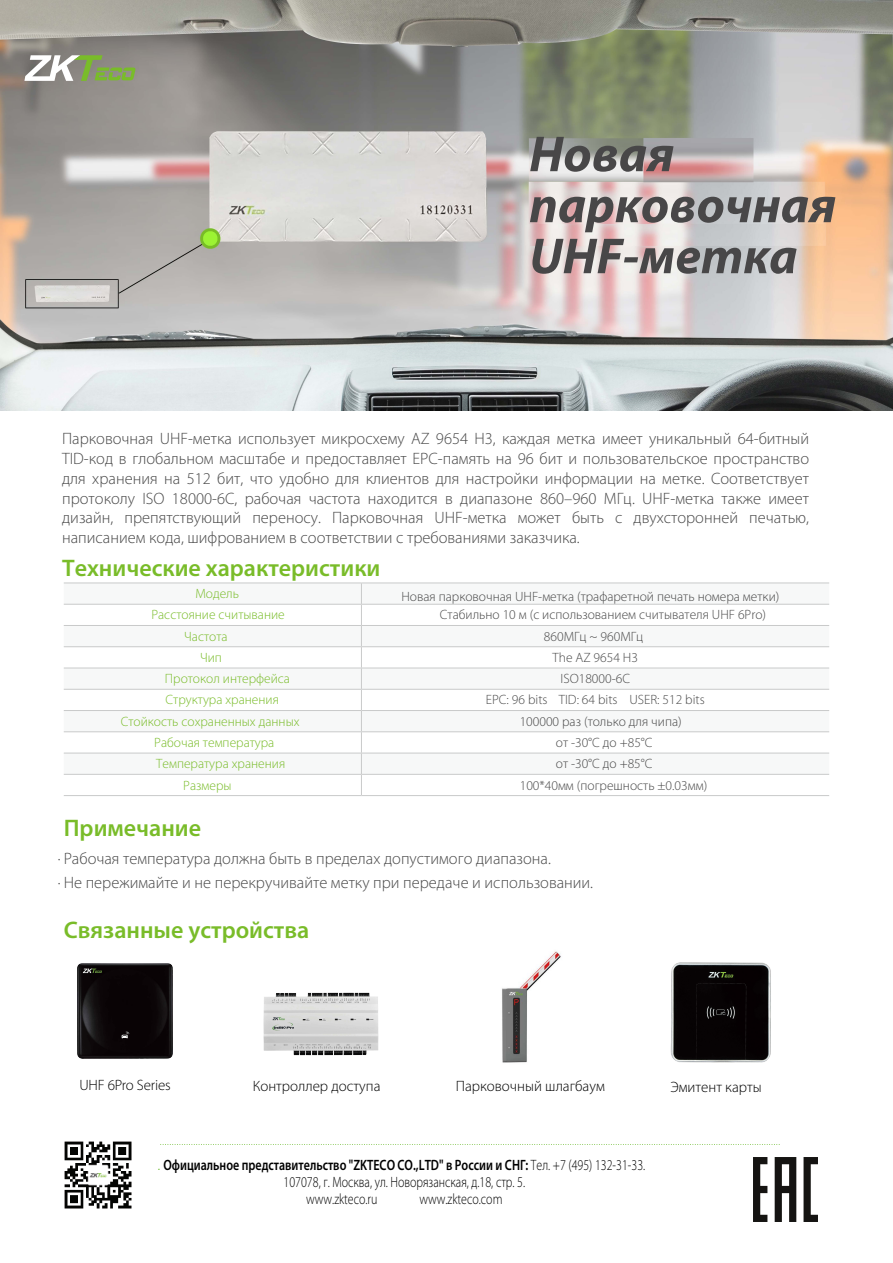
<style>
.page{position:relative;width:893px;height:1263px;background:#fff}
.page>*{position:absolute;margin:0;border:0;box-sizing:border-box;transform-origin:0 0}
.t1{font:italic 700 51px/51px "Myriad Pro";color:#484748}
.t2{font:600 24px "Myriad Pro";color:#79bc29}
.t3{font:300 16.5px/19.8px "Myriad Pro";color:#484848}
.t4{font:600 15px "Myriad Pro";color:#000;scale:.8 1}
.t5{font:300 15px "Myriad Pro";color:#000;scale:.8 1}
.t6{font:300 15px "Myriad Pro";color:#000}
.t7{font:300 13.5px "Myriad Pro";color:#484848}
.t8{font:300 13.5px "Myriad Pro";color:#79bc29}
.s1{font-weight:300}
</style>
<div class="page">
<img style="left:0;top:0;width:893px;height:410px">
<svg style="left:24px;top:55px;width:111px;height:26px"></svg>
<svg style="left:64px;top:583px;width:765px;height:212px"></svg>
<hr style="left:64px;top:795px;width:297px;height:1px;background:#c9caca">
<hr style="left:361px;top:795px;width:468px;height:1px;background:#c9caca">
<img style="left:78px;top:964px;width:94px;height:95px">
<img style="left:263px;top:992px;width:116px;height:64px">
<img style="left:670px;top:962px;width:101px;height:101px">
<img style="left:502px;top:951px;width:59px;height:112px">
<img style="left:64px;top:1141px;width:68px;height:68px">
<svg style="left:161px;top:1144px;width:619px;height:1px"></svg>
<img style="left:753px;top:1157px;width:64px;height:64px">
<h1 class="t1" style="left:529px;top:127px;width:308px">Новая парковочная<br>UHF-метка</h1>
<p class="t3" style="left:62px;top:429px;width:748px;text-align:justify">Парковочная UHF-метка использует микросхему AZ 9654 H3, каждая метка имеет уникальный 64-битный TID-код в глобальном масштабе и предоставляет EPC-память на 96 бит и пользовательское пространство для хранения на 512 бит, что удобно для клиентов для настройки информации на метке. Соответствует протоколу ISO 18000-6C, рабочая частота находится в диапазоне 860–960 МГц. UHF-метка также имеет дизайн, препятствующий переносу. Парковочная UHF-метка может быть с двухсторонней печатью, написанием кода, шифрованием в соответствии с требованиями заказчика.</p>
<h2 class="t2" style="left:62px;top:553px;width:320px">Технические характеристики</h2>
<p class="t8" style="left:195px;top:585px;width:45px">Модель</p>
<p class="t7" style="left:401px;top:588px;width:379px">Новая парковочная UHF-метка (трафаретной печать номера метки)</p>
<p class="t8" style="left:151px;top:607px;width:135px">Расстояние считывание</p>
<p class="t7" style="left:440px;top:607px;width:328px">Стабильно 10 м (с использованием считывателя UHF 6Pro)</p>
<p class="t8" style="left:184px;top:628px;width:45px">Частота</p>
<p class="t7" style="left:544px;top:628px;width:101px">860МГц ~ 960МГц</p>
<p class="t8" style="left:200px;top:649px;width:23px">Чип</p>
<p class="t7" style="left:553px;top:649px;width:87px">The AZ 9654 H3</p>
<p class="t8" style="left:165px;top:671px;width:127px">Протокол интерфейса</p>
<p class="t7" style="left:561px;top:671px;width:71px">ISO18000-6C</p>
<p class="t8" style="left:166px;top:692px;width:115px">Структура хранения</p>
<p class="t7" style="left:486px;top:692px;width:220px">EPC: 96 bits TID: 64 bits USER: 512 bits</p>
<p class="t8" style="left:121px;top:713px;width:180px">Стойкость сохраненных данных</p>
<p class="t7" style="left:520px;top:713px;width:164px">100000 раз (только для чипа)</p>
<p class="t8" style="left:154px;top:734px;width:122px">Рабочая температура</p>
<p class="t7" style="left:556px;top:734px;width:98px">от -30°C до +85°C</p>
<p class="t8" style="left:156px;top:756px;width:131px">Температура хранения</p>
<p class="t7" style="left:556px;top:756px;width:98px">от -30°C до +85°C</p>
<p class="t8" style="left:183px;top:777px;width:50px">Размеры</p>
<p class="t7" style="left:520px;top:777px;width:189px">100*40мм (погрешность ±0.03мм)</p>
<h2 class="t2" style="left:64px;top:812px;width:139px">Примечание</h2>
<p class="t3" style="left:58px;top:847px;width:537px;line-height:23.5px">· Рабочая температура должна быть в пределах допустимого диапазона.<br>· Не пережимайте и не перекручивайте метку при передаче и использовании.</p>
<h2 class="t2" style="left:64px;top:914px;width:247px">Связанные устройства</h2>
<p class="t6" style="left:79px;top:1076px;width:93px">UHF 6Pro Series</p>
<p class="t6" style="left:253px;top:1076px;width:129px">Контроллер доступа</p>
<p class="t6" style="left:456px;top:1076px;width:151px">Парковочный шлагбаум</p>
<p class="t6" style="left:670px;top:1078px;width:93px">Эмитент карты</p>
<p class="t4" style="left:163px;top:1155px;width:604px">Официальное представительство "ZKTECO CO.,LTD" в России и СНГ: <span class="s1">Тел. +7 (495) 132-31-33.</span></p>
<p class="t5" style="left:284px;top:1173px;width:304px">107078, г. Москва, ул. Новорязанская, д.18, стр. 5.</p>
<p class="t5" style="left:306px;top:1190px;width:91px">www.zkteco.ru</p>
<p class="t5" style="left:420px;top:1190px;width:105px">www.zkteco.com</p>
</div>
